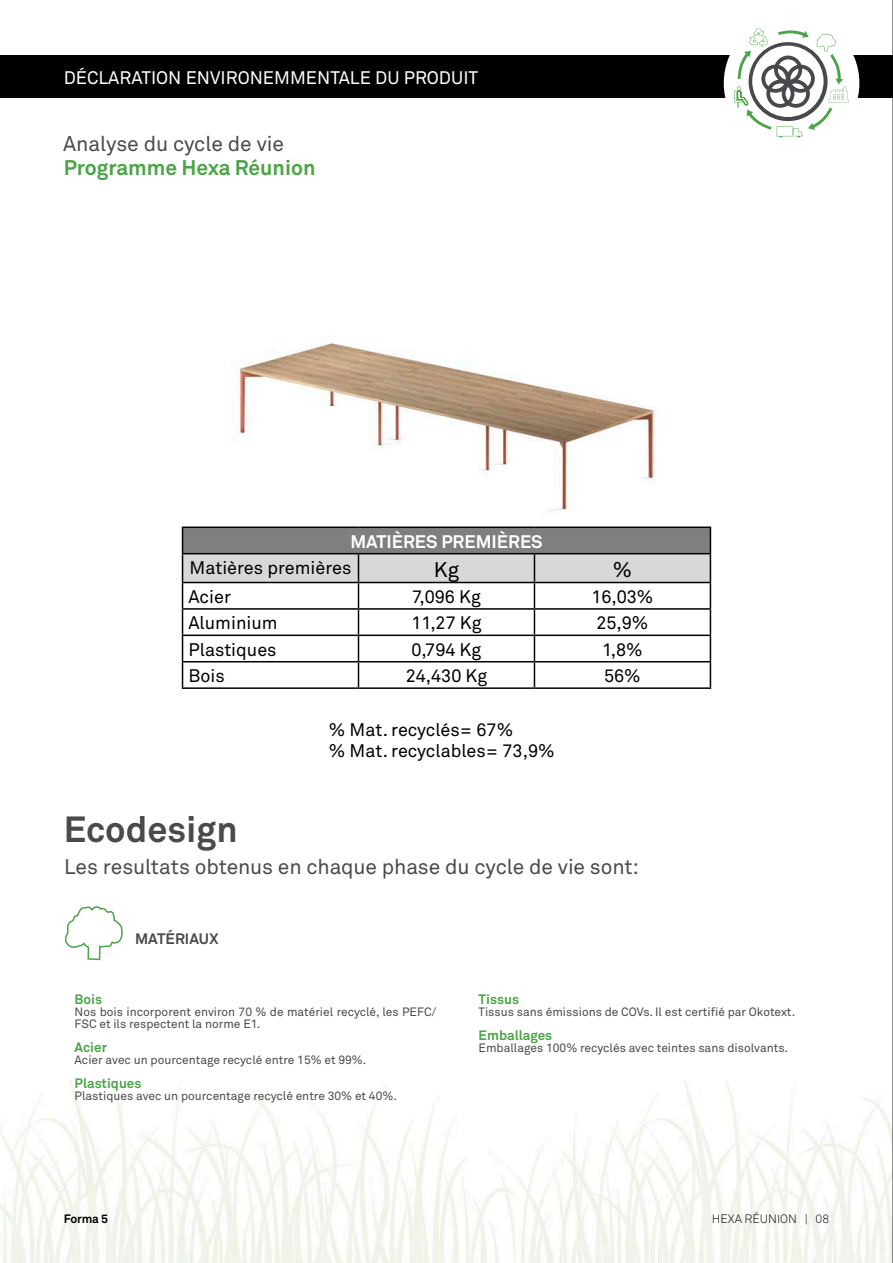
<style>
.page{position:relative;width:893px;height:1263px;background:#fff}
.page>*{position:absolute;margin:0;border:0;box-sizing:border-box;transform-origin:0 0}
.t1{font:700 36px "Akkurat";color:#4a4a4b}
.t2{font:21px "Akkurat";letter-spacing:-.005em;color:#4a4a4b}
.t3{font:700 21px "Akkurat";color:#4ba446}
.t4{font:21px "Akkurat";color:#000}
.t5{font:18px/21.6px "Akkurat";color:#000}
.t6{font:18px "Akkurat";color:#fff}
.t7{font:700 18px "Akkurat";color:#fff}
.t8{font:700 15px "Akkurat";letter-spacing:.005em;color:#4a4a4b}
.t9{font:700 13.5px "Akkurat";color:#4ba446}
.t10{font:12px/12px "Akkurat";color:#4a4a4b}
.t11{font:300 12px "Akkurat";color:#000}
.t12{font:700 12px "Akkurat";letter-spacing:-.02em;color:#000}
</style>
<div class="page">
<img style="left:230px;top:338px;width:427px;height:173px">
<svg style="left:64px;top:906px;width:59px;height:55px"></svg>
<img style="left:0;top:1080px;width:892px;height:183px">
<div style="left:0;top:55px;width:893px;height:43px;background:#000"></div>
<div style="left:724px;top:15px;width:135px;height:136px;background:#fff;border-radius:50%"></div>
<svg style="left:735px;top:29px;width:114px;height:109px"></svg>
<hr style="left:892px;top:0;width:1px;height:1263px;background:#000">
<hr style="left:182px;top:687px;width:176px;height:2px;background:#000">
<hr style="left:358px;top:687px;width:176px;height:2px;background:#000">
<hr style="left:534px;top:687px;width:177px;height:2px;background:#000">
<svg style="left:182px;top:528px;width:529px;height:159px"></svg>
<hr style="left:182px;top:526px;width:176px;height:2px;background:#000">
<hr style="left:358px;top:526px;width:176px;height:2px;background:#000">
<hr style="left:534px;top:526px;width:177px;height:2px;background:#000">
<hr style="left:182px;top:553px;width:176px;height:1px;background:#000">
<hr style="left:358px;top:553px;width:176px;height:1px;background:#000">
<hr style="left:534px;top:553px;width:177px;height:1px;background:#000">
<h3 class="t6" style="left:64px;top:66px;width:416px">DÉCLARATION ENVIRONEMMENTALE DU PRODUIT</h3>
<h2 class="t2" style="left:63px;top:131px;width:223px">Analyse du cycle de vie</h2>
<h2 class="t3" style="left:64px;top:155px;width:253px">Programme Hexa Réunion</h2>
<h3 class="t7" style="left:350px;top:530px;width:194px">MATIÈRES PREMIÈRES</h3>
<h3 class="t5" style="left:190px;top:557px;width:163px">Matières premières</h3>
<h2 class="t4" style="left:434px;top:556px;width:27px">Kg</h2>
<h2 class="t4" style="left:613px;top:556px;width:21px">%</h2>
<h3 class="t5" style="left:189px;top:585px;width:44px">Acier</h3>
<h3 class="t5" style="left:412px;top:585px;width:70px">7,096 Kg</h3>
<h3 class="t5" style="left:591px;top:585px;width:64px">16,03%</h3>
<h3 class="t5" style="left:189px;top:612px;width:91px">Aluminium</h3>
<h3 class="t5" style="left:411px;top:612px;width:72px">11,27 Kg</h3>
<h3 class="t5" style="left:596px;top:612px;width:54px">25,9%</h3>
<h3 class="t5" style="left:188px;top:638px;width:90px">Plastiques</h3>
<h3 class="t5" style="left:412px;top:638px;width:71px">0,794 Kg</h3>
<h3 class="t5" style="left:602px;top:638px;width:42px">1,8%</h3>
<h3 class="t5" style="left:188px;top:665px;width:38px">Bois</h3>
<h3 class="t5" style="left:406px;top:665px;width:83px">24,430 Kg</h3>
<h3 class="t5" style="left:604px;top:665px;width:38px">56%</h3>
<h3 class="t5" style="left:329px;top:718px;width:227px">% Mat. recyclés= 67%<br>% Mat. recyclables= 73,9%</h3>
<h1 class="t1" style="left:64px;top:807px;width:175px">Ecodesign</h1>
<h2 class="t2" style="left:64px;top:854px;width:576px">Les resultats obtenus en chaque phase du cycle de vie sont:</h2>
<p class="t8" style="left:135px;top:929px;width:85px">MATÉRIAUX</p>
<p class="t9" style="left:75px;top:990px;width:29px">Bois</p>
<p class="t10" style="left:75px;top:1005px;width:363px">Nos bois incorporent environ 70 % de matériel recyclé, les PEFC/<br>FSC et ils respectent la norme E1.</p>
<p class="t9" style="left:75px;top:1038px;width:34px">Acier</p>
<p class="t10" style="left:75px;top:1053px;width:293px">Acier avec un pourcentage recyclé entre 15% et 99%.</p>
<p class="t9" style="left:75px;top:1074px;width:68px">Plastiques</p>
<p class="t10" style="left:75px;top:1089px;width:324px">Plastiques avec un pourcentage recyclé entre 30% et 40%.</p>
<p class="t9" style="left:479px;top:990px;width:42px">Tissus</p>
<p class="t10" style="left:479px;top:1005px;width:318px">Tissus sans émissions de COVs. Il est certifié par Okotext.</p>
<p class="t9" style="left:479px;top:1026px;width:75px">Emballages</p>
<p class="t10" style="left:479px;top:1041px;width:311px">Emballages 100% recyclés avec teintes sans disolvants.</p>
<p class="t12" style="left:64px;top:1211px;width:46px">Forma 5</p>
<p class="t11" style="left:712px;top:1211px;width:119px">HEXA RÉUNION | 08</p>
</div>
